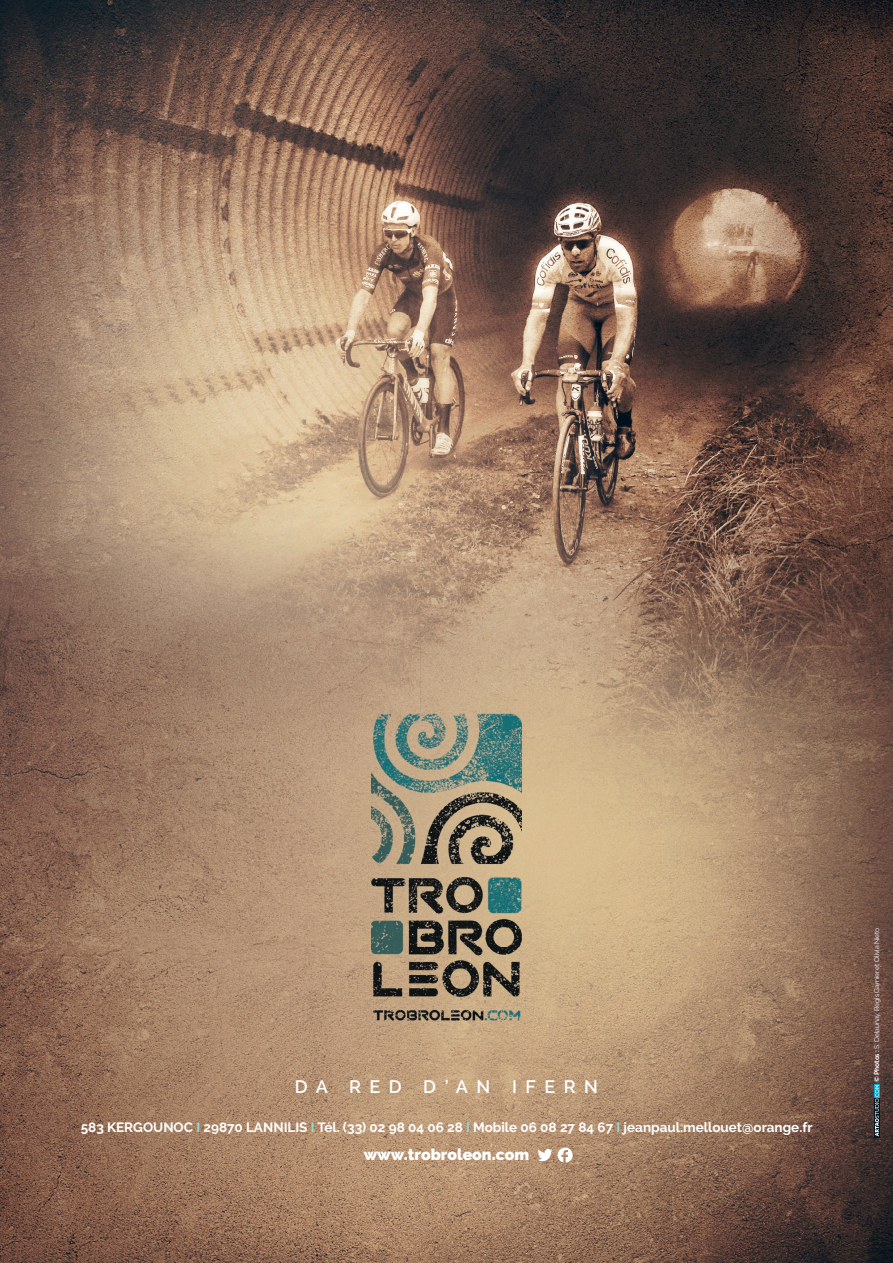
<style>
.page{position:relative;width:893px;height:1263px;background:#fff}
.page>*{position:absolute;margin:0;border:0;box-sizing:border-box;transform-origin:0 0}
.t1{font:600 18px "Raleway";letter-spacing:.475em;color:#fff}
.t2{font:900 15.75px "Raleway";color:#fff}
.t3{font:700 13.5px "Raleway";color:#fff}
.t4{font:6.75px "Raleway";letter-spacing:-.02em;color:#fff}
.s1{color:#99d6d4}
.s2{font-weight:700}
</style>
<div class="page">
<img style="left:0;top:0;width:840px;height:631px">
<img style="left:840px;top:0;width:53px;height:1263px">
<img style="left:0;top:631px;width:420px;height:158px">
<img style="left:420px;top:631px;width:315px;height:106px">
<img style="left:735px;top:631px;width:106px;height:632px">
<img style="left:522px;top:737px;width:161px;height:157px">
<img style="left:683px;top:737px;width:53px;height:526px">
<img style="left:0;top:789px;width:371px;height:158px">
<img style="left:473px;top:894px;width:210px;height:369px">
<img style="left:0;top:947px;width:420px;height:316px">
<img style="left:420px;top:1041px;width:53px;height:222px">
<div style="left:874px;top:1098px;width:6px;height:39px;background:#071822"></div>
<div style="left:874px;top:1084px;width:6px;height:14px;background:#00abcb"></div>
<svg style="left:875px;top:1085px;width:4px;height:51px"></svg>
<svg style="left:537px;top:1148px;width:36px;height:15px"></svg>
<img style="left:371px;top:714px;width:151px;height:327px">
<h1 class="t1" style="left:295px;top:1076px;width:305px">DA RED D’AN IFERN</h1>
<p class="t3" style="left:81px;top:1120px;width:733px">583 KERGOUNOC <span class="s1">I</span> 29870 LANNILIS <span class="s1">I</span> Tél. (33) 02 98 04 06 28 <span class="s1">I</span> Mobile 06 08 27 84 67 <span class="s1">I</span> jeanpaul.mellouet@orange.fr</p>
<p class="t2" style="left:364px;top:1145px;width:167px">www.trobroleon.com</p>
<p class="t4" style="left:873px;top:1082px;width:155px;rotate:-90deg"><span class="s2">© Photos :</span> S. Delaunay, Régis Garnier et Olivia Nieto</p>
</div>
